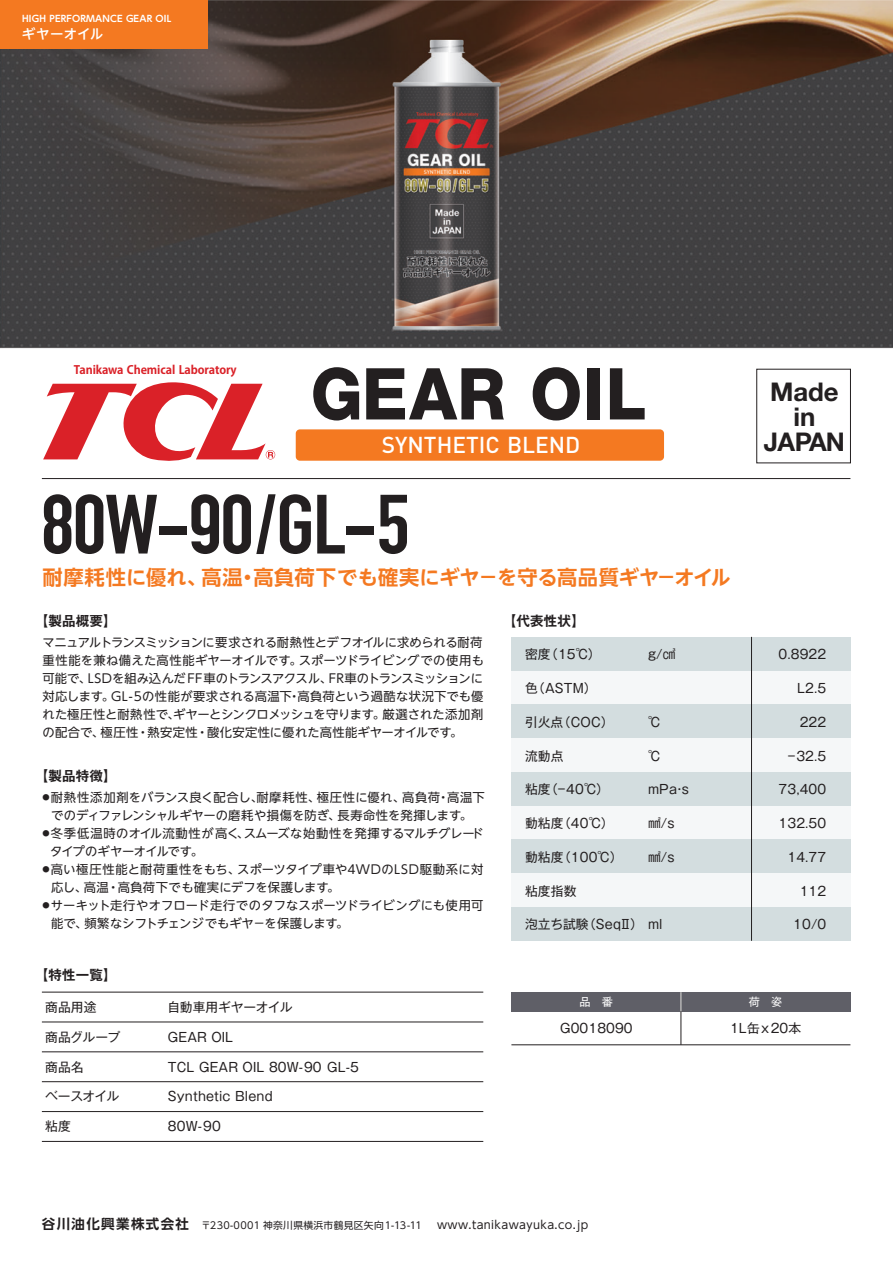
<style>
.page{position:relative;width:893px;height:1263px;background:#fff}
.page>*{position:absolute;margin:0;border:0;box-sizing:border-box;transform-origin:0 0}
.t1{font:82.5px "DIN Engschrift Alternate";letter-spacing:-.02em;color:#231f20;scale:1.1 1}
.t2{font:800 71.7px "Helvetica Neue LT Pro";letter-spacing:.005em;color:#231f20;scale:.93 1}
.t3{font:700 25.8px/24.6px "Helvetica Neue LT Pro";letter-spacing:-.01em;color:#231f20;text-align:center}
.t4{font:500 22.8px "DIN";color:#fff}
.t5{font:700 20.25px "UD Shin Go NT Pro De";letter-spacing:.005em;color:#f47921}
.t6{font:700 13.5px "Gothic MB101 Pro De";letter-spacing:.01em;color:#231f20}
.t7{font:500 13.5px "UD Shin Go NT Pro";letter-spacing:.02em;color:#fff}
.t8{font:12.75px "Gothic MB101 Pro";letter-spacing:.01em;color:#231f20}
.t9{font:12.75px "Gothic MB101 Pro";letter-spacing:-.025em;color:#231f20}
.t10{font:12.75px "Gothic MB101 Pro";letter-spacing:.01em;color:#231f20;scale:.7 1}
.t11{font:12.3px/18px "UD Shin Go NT Pro";letter-spacing:.015em;color:#231f20}
.t12{font:700 11.55px "Koz Go Pr 6 N";letter-spacing:-.01em;color:#da2128}
.t13{font:11.25px "UD Shin Go Pro";letter-spacing:.035em;color:#231f20}
.t14{font:11.1px "Gothic MB101 Pro";color:#fff}
.t15{font:9.75px "UD Shin Go Pro";letter-spacing:.035em;color:#231f20}
.t16{font:700 9px "UD Shin Go Pro De";letter-spacing:.02em;color:#fff}
.s1{font-family:"UD Shin Go Pro De";font-weight:700;font-size:13.5px}
</style>
<div class="page">
<img style="left:0;top:0;width:893px;height:349px">
<svg style="left:43px;top:382px;width:232px;height:79px"></svg>
<hr style="left:42px;top:478px;width:808px;height:1px;background:#231f20">
<div style="left:0;top:0;width:208px;height:49px;background:#f47921"></div>
<div style="left:756px;top:369px;width:95px;height:94px;border:1px solid #231f20"></div>
<div style="left:296px;top:429px;width:368px;height:32px;background:#f47921;border-radius:4px"></div>
<hr style="left:42px;top:992px;width:441px;height:1px;background:#231f20">
<hr style="left:42px;top:1022px;width:441px;height:1px;background:#231f20">
<hr style="left:42px;top:1051px;width:441px;height:1px;background:#231f20">
<hr style="left:42px;top:1081px;width:441px;height:1px;background:#231f20">
<hr style="left:42px;top:1111px;width:441px;height:1px;background:#231f20">
<div style="left:511px;top:992px;width:339px;height:19px;background:#5f5f67"></div>
<hr style="left:511px;top:1044px;width:339px;height:1px;background:#231f20">
<hr style="left:681px;top:992px;width:1px;height:53px;background:#231f20">
<svg style="left:681px;top:992px;width:1px;height:19px"></svg>
<div style="left:511px;top:637px;width:339px;height:34px;background:#d3dddf"></div>
<div style="left:511px;top:671px;width:339px;height:33px;background:#f5f7f8"></div>
<div style="left:511px;top:704px;width:339px;height:34px;background:#d3dddf"></div>
<div style="left:511px;top:738px;width:339px;height:34px;background:#f5f7f8"></div>
<div style="left:511px;top:772px;width:339px;height:34px;background:#d3dddf"></div>
<div style="left:511px;top:806px;width:339px;height:33px;background:#f5f7f8"></div>
<div style="left:511px;top:839px;width:339px;height:34px;background:#d3dddf"></div>
<div style="left:511px;top:873px;width:339px;height:34px;background:#f5f7f8"></div>
<div style="left:511px;top:907px;width:339px;height:34px;background:#d3dddf"></div>
<hr style="left:751px;top:637px;width:1px;height:304px;background:#231f20">
<hr style="left:42px;top:1141px;width:441px;height:1px;background:#231f20">
<p class="t16" style="left:22px;top:12px;width:151px">HIGH PERFORMANCE GEAR OIL</p>
<p class="t7" style="left:22px;top:23px;width:83px">ギヤーオイル</p>
<p class="t12" style="left:74px;top:364px;width:164px">Tanikawa Chemical Laboratory</p>
<h2 class="t2" style="left:311px;top:351px;width:362px">GEAR OIL</h2>
<h3 class="t4" style="left:382px;top:430px;width:200px">SYNTHETIC BLEND</h3>
<h1 class="t1" style="left:41px;top:476px;width:337px">80W-90/GL-5</h1>
<h3 class="t5" style="left:43px;top:561px;width:690px">耐摩耗性に優れ、高温・高負荷下でも確実にギヤ－を守る高品質ギヤ－オイル</h3>
<p class="t6" style="left:35px;top:609px;width:84px">【製品概要】</p>
<p class="t6" style="left:503px;top:609px;width:84px">【代表性状】</p>
<h3 class="t3" style="left:764px;top:379px;width:83px">Made in<br>JAPAN</h3>
<p class="t11" style="left:43px;top:633px;width:443px;text-align:justify">マニュアルトランスミッションに要求される耐熱性とデフオイルに求められる耐荷重性能を兼ね備えた高性能ギヤーオイルです。スポーツドライビングでの使用も可能で、LSDを組み込んだ FF車のトランスアクスル、FR車のトランスミッションに対応します。GL-5の性能が要求される高温下・高負荷という過酷な状況下でも優れた極圧性と耐熱性で、ギヤーとシンクロメッシュを守ります。厳選された添加剤の配合で、極圧性・熱安定性・酸化安定性に優れた高性能ギヤーオイルです。</p>
<p class="t6" style="left:35px;top:764px;width:84px">【製品特徴】</p>
<p class="t11" style="left:43px;top:788px;width:444px;text-align:center"><sup>●</sup>耐熱性添加剤をバランス良く配合し、耐摩耗性、極圧性に優れ、高負荷・高温下でのディファレンシャルギヤーの磨耗や損傷を防ぎ、長寿命性を発揮します。</p>
<p class="t11" style="left:50px;top:824px;width:435px;text-indent:-8px"><sup>●</sup>冬季低温時のオイル流動性が高く、スムーズな始動性を発揮するマルチグレードタイプのギヤーオイルです。</p>
<p class="t11" style="left:51px;top:860px;width:434px;text-indent:-9px"><sup>●</sup>高い極圧性能と耐荷重性をもち、スポーツタイプ車や4WDのLSD駆動系に対応し、高温・高負荷下でも確実にデフを保護します。</p>
<p class="t11" style="left:51px;top:896px;width:434px;text-indent:-9px"><sup>●</sup>サーキット走行やオフロード走行でのタフなスポーツドライビングにも使用可能で、頻繁なシフトチェンジでもギヤ－を保護します。</p>
<p class="t6" style="left:35px;top:964px;width:84px">【特性一覧】</p>
<p class="t8" style="left:45px;top:996px;width:53px">商品用途</p>
<p class="t9" style="left:167px;top:996px;width:127px">自動車用ギヤーオイル</p>
<p class="t8" style="left:45px;top:1026px;width:77px">商品グループ</p>
<p class="t8" style="left:168px;top:1026px;width:67px">GEAR OIL</p>
<p class="t8" style="left:45px;top:1056px;width:40px">商品名</p>
<p class="t8" style="left:168px;top:1056px;width:192px">TCL GEAR OIL 80W-90 GL-5</p>
<p class="t8" style="left:45px;top:1086px;width:76px">ベースオイル</p>
<p class="t8" style="left:168px;top:1086px;width:106px">Synthetic Blend</p>
<p class="t8" style="left:45px;top:1116px;width:27px">粘度</p>
<p class="t8" style="left:168px;top:1116px;width:54px">80W-90</p>
<p class="t8" style="left:525px;top:644px;width:84px">密度（15℃）　</p>
<p class="t8" style="left:648px;top:644px;width:29px">g/㎤</p>
<p class="t8" style="left:779px;top:644px;width:49px">0.8922</p>
<p class="t8" style="left:525px;top:678px;width:73px">色（ASTM）</p>
<p class="t8" style="left:797px;top:678px;width:31px">L2.5</p>
<p class="t8" style="left:525px;top:711px;width:90px">引火点（COC）</p>
<p class="t8" style="left:648px;top:711px;width:14px">℃</p>
<p class="t8" style="left:800px;top:711px;width:28px">222</p>
<p class="t8" style="left:525px;top:745px;width:40px">流動点</p>
<p class="t8" style="left:648px;top:745px;width:14px">℃</p>
<p class="t10" style="left:787px;top:745px;width:57px">－32.5</p>
<p class="t8" style="left:525px;top:779px;width:85px">粘度（－40℃）</p>
<p class="t8" style="left:648px;top:779px;width:42px">mPa・s</p>
<p class="t8" style="left:779px;top:779px;width:49px">73,400</p>
<p class="t8" style="left:525px;top:813px;width:90px">動粘度（40℃）</p>
<p class="t8" style="left:648px;top:813px;width:28px">㎟/s</p>
<p class="t8" style="left:779px;top:813px;width:49px">132.50</p>
<p class="t8" style="left:525px;top:846px;width:99px">動粘度（100℃）</p>
<p class="t8" style="left:648px;top:846px;width:28px">㎟/s</p>
<p class="t8" style="left:787px;top:846px;width:40px">14.77</p>
<p class="t8" style="left:525px;top:880px;width:53px">粘度指数</p>
<p class="t8" style="left:800px;top:880px;width:28px">112</p>
<p class="t8" style="left:525px;top:914px;width:139px">泡立ち試験（SeqⅡ） ml</p>
<p class="t8" style="left:793px;top:914px;width:34px">10/0</p>
<p class="t14" style="left:579px;top:992px;width:35px">品　番</p>
<p class="t14" style="left:749px;top:992px;width:35px">荷　姿</p>
<p class="t8" style="left:560px;top:1017px;width:74px">G0018090</p>
<p class="t8" style="left:730px;top:1017px;width:73px">1L缶x20本</p>
<p class="t15" style="left:42px;top:1218px;width:381px"><span class="s1">谷川油化興業株式会社</span> 〒230-0001 神奈川県横浜市鶴見区矢向1-13-11</p>
<p class="t13" style="left:437px;top:1215px;width:153px">www.tanikawayuka.co.jp</p>
</div>
